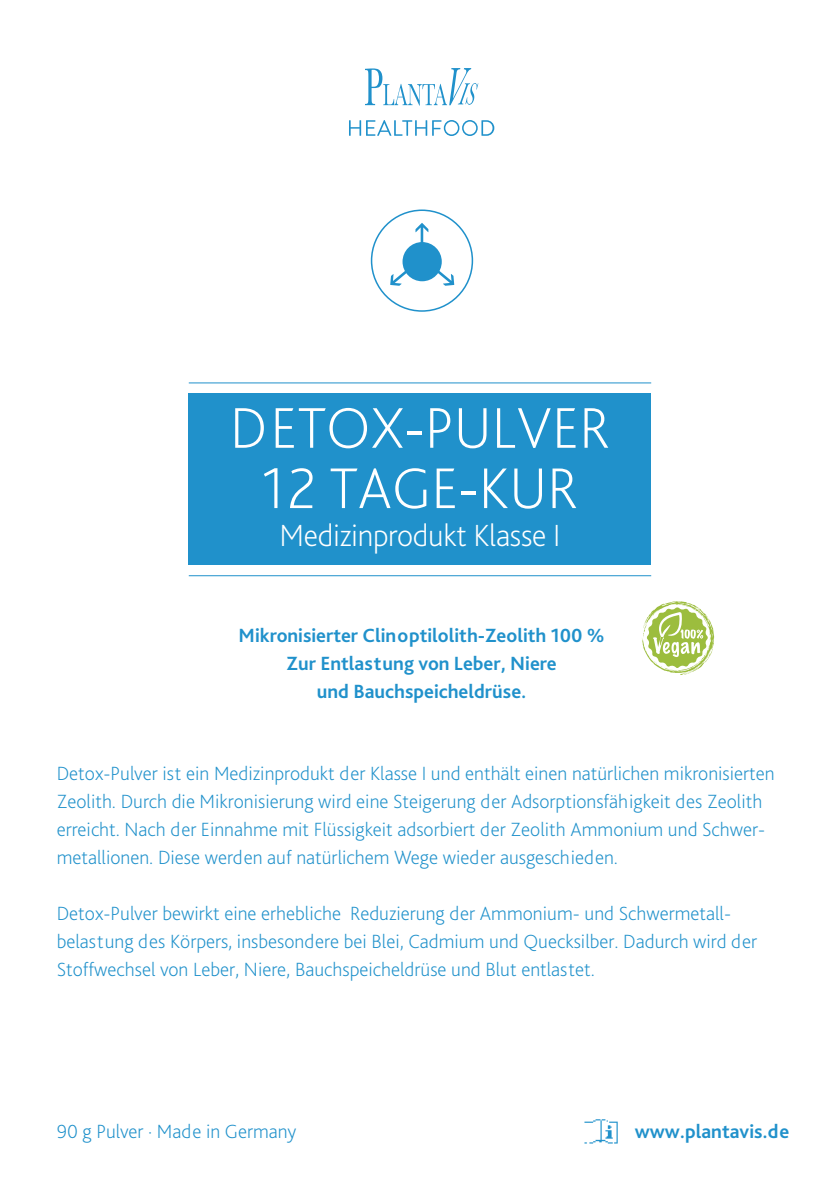
<style>
.page{position:relative;width:840px;height:1191px;background:#fff}
.page>*{position:absolute;margin:0;border:0;box-sizing:border-box;transform-origin:0 0}
.t1{font:200 60px "Bliss Pro";letter-spacing:.005em;color:#fff}
.t2{font:200 32px "Bliss Pro";letter-spacing:-.01em;color:#fff}
.t3{font:200 20px/28px "Bliss Pro";color:#2091cb}
.t4{font:700 20px "Bliss Pro";color:#2091cb}
</style>
<div class="page">
<div style="left:189px;top:394px;width:461px;height:171px;background:#2091cb"></div>
<svg style="left:370px;top:209px;width:103px;height:103px"></svg>
<svg style="left:365px;top:68px;width:113px;height:38px"></svg>
<svg style="left:349px;top:120px;width:145px;height:16px"></svg>
<hr style="left:189px;top:382px;width:461px;height:1px;background:#2091cb">
<hr style="left:189px;top:575px;width:461px;height:1px;background:#2091cb">
<img style="left:584px;top:1119px;width:34px;height:25px">
<svg style="left:642px;top:601px;width:72px;height:74px"></svg>
<p class="t1" style="left:230px;top:390px;width:381px">DETOX-PULVER</p>
<p class="t1" style="left:261px;top:451px;width:318px">12 TAGE-KUR</p>
<p class="t2" style="left:279px;top:516px;width:282px">Medizinprodukt Klasse I</p>
<p class="t4" style="left:238px;top:623px;width:367px">Mikronisierter Clinoptilolith-Zeolith 100 %</p>
<p class="t4" style="left:286px;top:651px;width:271px">Zur Entlastung von Leber, Niere</p>
<p class="t4" style="left:316px;top:679px;width:211px">und Bauchspeicheldrüse.</p>
<p class="t3" style="left:57px;top:758px;width:719px">Detox-Pulver ist ein Medizinprodukt der Klasse I und enthält einen natürlichen mikronisierten<br>Zeolith. Durch die Mikronisierung wird eine Steigerung der Adsorptionsfähigkeit des Zeolith</p>
<p class="t3" style="left:57px;top:814px;width:709px">erreicht. Nach der Einnahme mit Flüssigkeit adsorbiert der Zeolith Ammonium und Schwer-</p>
<p class="t3" style="left:57px;top:842px;width:562px">metallionen. Diese werden auf natürlichem Wege wieder ausgeschieden.</p>
<p class="t3" style="left:57px;top:898px;width:675px">Detox-Pulver bewirkt eine erhebliche Reduzierung der Ammonium- und Schwermetall-</p>
<p class="t3" style="left:57px;top:926px;width:701px">belastung des Körpers, insbesondere bei Blei, Cadmium und Quecksilber. Dadurch wird der</p>
<p class="t3" style="left:57px;top:954px;width:539px">Stoffwechsel von Leber, Niere, Bauchspeicheldrüse und Blut entlastet.</p>
<p class="t3" style="left:57px;top:1116px;width:241px">90 g Pulver · Made in Germany</p>
<p class="t4" style="left:634px;top:1119px;width:156px">www.plantavis.de</p>
</div>
